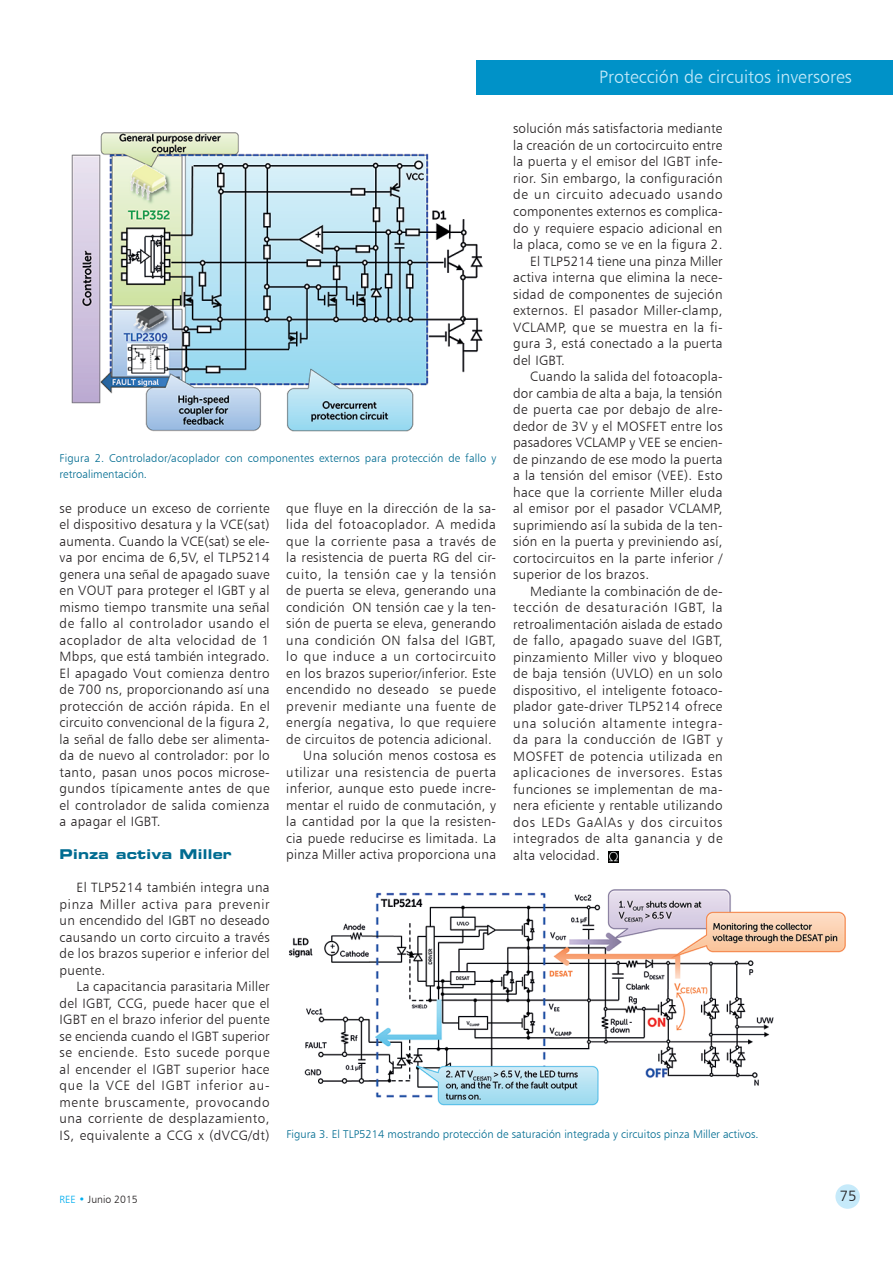
<style>
.page{position:relative;width:893px;height:1263px;background:#fff}
.page>*{position:absolute;margin:0;border:0;box-sizing:border-box;transform-origin:0 0}
.t1{font:18px "Humanist 777 BT Light B";color:#c6eafa}
.t2{font:15px "Humanist 777 BT Light B";color:#231f20}
.TEXTO_ARTICULO{font:13.5px/16.5px "Humanist 777 BT Light B";letter-spacing:.02em;color:#231f20;text-align:justify}
.TITULO_APARTADO{font:13.5px "Eurostile Bold Extended Two";letter-spacing:.02em;color:#006c91}
.AUTOR_ARTICULO{font:11.25px/16.5px "Humanist 777 BT Light B";color:#006c91}
.t3{font:10.5px "Humanist 777 BT Light B";color:#231f20}
.s1{color:#00aeef}
</style>
<div class="page">
<div style="left:476px;top:60px;width:417px;height:34px;background:#0092c8"></div>
<div style="left:835px;top:1184px;width:25px;height:25px;background:#c6eafa;border-radius:50%"></div>
<svg style="left:609px;top:851px;width:10px;height:11px"></svg>
<img style="left:71px;top:132px;width:412px;height:300px">
<img style="left:289px;top:889px;width:557px;height:217px">
<h1 class="t1" style="left:599px;top:65px;width:254px">Protección de circuitos inversores</h1>
<p class="TEXTO_ARTICULO" style="left:513px;top:120px;width:211px">solución más satisfactoria mediante la creación de un cortocircuito entre la puerta y el emisor del IGBT infe&shy;rior. Sin embargo, la configuración de un circuito adecuado usando componentes externos es complica&shy;do y requiere espacio adicional en la placa, como se ve en la figura 2.</p>
<p class="TEXTO_ARTICULO" style="left:513px;top:252px;width:211px;text-indent:17px">El TLP5214 tiene una pinza Miller activa interna que elimina la nece&shy;sidad de componentes de sujeción externos. El pasador Miller-clamp, VCLAMP, que se muestra en la fi&shy;gura 3, está conectado a la puerta del IGBT.</p>
<p class="TEXTO_ARTICULO" style="left:513px;top:368px;width:211px;text-indent:17px">Cuando la salida del fotoacopla&shy;dor cambia de alta a baja, la tensión de puerta cae por debajo de alre&shy;dedor de 3V y el MOSFET entre los pasadores VCLAMP y VEE se encien&shy;de pinzando de ese modo la puerta a la tensión del emisor (VEE). Esto hace que la corriente Miller eluda al emisor por el pasador VCLAMP, suprimiendo así la subida de la ten&shy;sión en la puerta y previniendo así, cortocircuitos en la parte inferior / superior de los brazos.</p>
<p class="TEXTO_ARTICULO" style="left:513px;top:582px;width:211px;text-indent:17px">Mediante la combinación de de&shy;tección de desaturación IGBT, la retroalimentación aislada de estado de fallo, apagado suave del IGBT, pinzamiento Miller vivo y bloqueo de baja tensión (UVLO) en un solo dispositivo, el inteligente fotoaco&shy;plador gate-driver TLP5214 ofrece una solución altamente integra&shy;da para la conducción de IGBT y MOSFET de potencia utilizada en aplicaciones de inversores. Estas funciones se implementan de ma&shy;nera eficiente y rentable utilizando dos LEDs GaAlAs y dos circuitos integrados de alta ganancia y de alta velocidad.</p>
<p class="AUTOR_ARTICULO" style="left:60px;top:449px;width:438px">Figura 2. Controlador/acoplador con componentes externos para protección de fallo y retroalimentación.</p>
<p class="TEXTO_ARTICULO" style="left:286px;top:500px;width:211px">que fluye en la dirección de la sa&shy;lida del fotoacoplador. A medida que la corriente pasa a través de la resistencia de puerta RG del cir&shy;cuito, la tensión cae y la tensión de puerta se eleva, generando una condición ON tensión cae y la ten&shy;sión de puerta se eleva, generando una condición ON falsa del IGBT, lo que induce a un cortocircuito en los brazos superior/inferior. Este encendido no deseado se puede prevenir mediante una fuente de energía negativa, lo que requiere de circuitos de potencia adicional.</p>
<p class="TEXTO_ARTICULO" style="left:286px;top:747px;width:211px;text-indent:17px">Una solución menos costosa es utilizar una resistencia de puerta inferior, aunque esto puede incre&shy;mentar el ruido de conmutación, y la cantidad por la que la resisten&shy;cia puede reducirse es limitada. La pinza Miller activa proporciona una</p>
<p class="TEXTO_ARTICULO" style="left:60px;top:500px;width:212px">se produce un exceso de corriente el dispositivo desatura y la VCE(sat) aumenta. Cuando la VCE(sat) se ele&shy;va por encima de 6,5V, el TLP5214 genera una señal de apagado suave en VOUT para proteger el IGBT y al mismo tiempo transmite una señal de fallo al controlador usando el acoplador de alta velocidad de 1<br>Mbps, que está también integrado.<br>El apagado Vout comienza dentro de 700 ns, proporcionando así una protección de acción rápida. En el circuito convencional de la figura 2, la señal de fallo debe ser alimenta&shy;da de nuevo al controlador: por lo tanto, pasan unos pocos microse&shy;gundos típicamente antes de que el controlador de salida comienza a apagar el IGBT.</p>
<p class="TITULO_APARTADO" style="left:60px;top:845px;width:174px">Pinza activa Miller</p>
<p class="TEXTO_ARTICULO" style="left:60px;top:879px;width:212px;text-indent:17px">El TLP5214 también integra una pinza Miller activa para prevenir un encendido del IGBT no deseado causando un corto circuito a través de los brazos superior e inferior del puente.</p>
<p class="TEXTO_ARTICULO" style="left:60px;top:978px;width:212px;text-indent:17px">La capacitancia parasitaria Miller del IGBT, CCG, puede hacer que el IGBT en el brazo inferior del puente se encienda cuando el IGBT superior se enciende. Esto sucede porque al encender el IGBT superior hace que la VCE del IGBT inferior au&shy;mente bruscamente, provocando una corriente de desplazamiento, IS, equivalente a CCG x (dVCG/dt)</p>
<p class="AUTOR_ARTICULO" style="left:287px;top:1126px;width:474px">Figura 3. El TLP5214 mostrando protección de saturación integrada y circuitos pinza Miller activos.</p>
<p class="t3" style="left:60px;top:1193px;width:80px"><span class="s1">REE •</span> Junio 2015</p>
<p class="t2" style="left:840px;top:1186px;width:18px">75</p>
</div>
